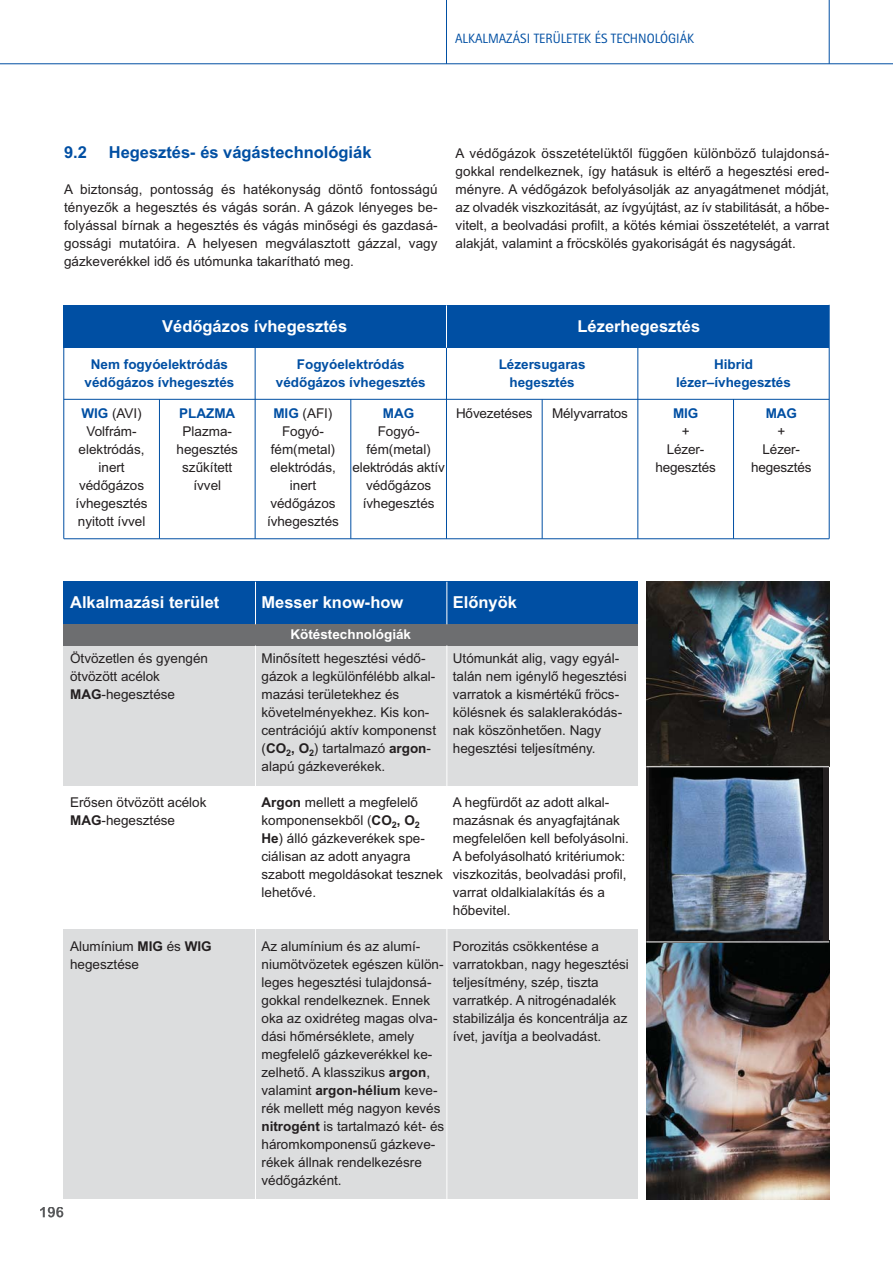
<style>
.page{position:relative;width:893px;height:1263px;background:#fff}
.page>*{position:absolute;margin:0;border:0;box-sizing:border-box;transform-origin:0 0}
.t1{font:16.5px "Arial HU Bold";color:#fff}
.t2{font:16.5px "Arial HU Bold";color:#004fa3}
.t3{font:13.5px/18px "Arial HU";color:#231f20}
.t4{font:13.5px/18px "Arial HU Bold";color:#004fa3;text-align:center}
.t5{font:13.5px "AT Rotis Sans Serif";color:#004fa3}
.t6{font:13.5px "Arial HU Bold";color:#fff}
.s1{font-family:"Arial HU Bold";color:#004fa3}
.s2{font-family:"Arial HU Bold"}
</style>
<div class="page">
<div style="left:64px;top:642px;width:574px;height:144px;background:#dcddde"></div>
<div style="left:64px;top:929px;width:574px;height:270px;background:#dcddde"></div>
<svg style="left:40px;top:1207px;width:23px;height:10px"></svg>
<hr style="left:0;top:63px;width:893px;height:1px;background:#004fa3">
<hr style="left:446px;top:0;width:1px;height:64px;background:#004fa3">
<hr style="left:829px;top:0;width:1px;height:64px;background:#004fa3">
<img style="left:646px;top:582px;width:183px;height:184px">
<img style="left:646px;top:942px;width:183px;height:257px">
<div style="left:64px;top:582px;width:574px;height:43px;background:#004fa3"></div>
<div style="left:64px;top:624px;width:574px;height:21px;background:#6d6e70"></div>
<hr style="left:446px;top:645px;width:1px;height:554px;background:#fff">
<hr style="left:446px;top:582px;width:1px;height:42px;background:#fff">
<hr style="left:255px;top:645px;width:1px;height:554px;background:#fff">
<hr style="left:255px;top:582px;width:1px;height:42px;background:#fff">
<div style="left:646px;top:767px;width:183px;height:175px;background:#231f20"></div>
<img style="left:650px;top:767px;width:173px;height:174px">
<hr style="left:646px;top:941px;width:183px;height:1px;background:#fff">
<div style="left:64px;top:305px;width:765px;height:42px;background:#004fa3"></div>
<hr style="left:446px;top:305px;width:1px;height:43px;background:#fff">
<hr style="left:446px;top:348px;width:1px;height:191px;background:#004fa3">
<hr style="left:350px;top:399px;width:1px;height:140px;background:#004fa3">
<hr style="left:255px;top:346px;width:1px;height:193px;background:#004fa3">
<hr style="left:159px;top:399px;width:1px;height:140px;background:#004fa3">
<hr style="left:63px;top:305px;width:1px;height:234px;background:#004fa3">
<hr style="left:542px;top:399px;width:1px;height:140px;background:#004fa3">
<hr style="left:637px;top:346px;width:1px;height:193px;background:#004fa3">
<hr style="left:733px;top:399px;width:1px;height:140px;background:#004fa3">
<hr style="left:829px;top:305px;width:1px;height:234px;background:#004fa3">
<hr style="left:64px;top:399px;width:765px;height:1px;background:#004fa3">
<hr style="left:64px;top:538px;width:765px;height:1px;background:#004fa3">
<p class="t5" style="left:455px;top:30px;width:241px">ALKALMAZÁSI TERÜLETEK ÉS TECHNOLÓGIÁK</p>
<p class="t2" style="left:64px;top:147px;width:24px">9.2</p>
<p class="t2" style="left:109px;top:147px;width:264px">Hegesztés- és vágástechnológiák</p>
<p class="t3" style="left:64px;top:182px;width:375px;text-align:justify">A biztonság, pontosság és hatékonyság döntô fontosságú ténye zôk a hegesztés és vágás során. A gázok lényeges be&shy;folyással bírnak a hegesztés és vágás minôségi és gazdasá&shy;gos sági mutatóira. A helyesen megválasztott gázzal, vagy gázkeverékkel idô és utómunka takarítható meg.</p>
<p class="t3" style="left:456px;top:146px;width:375px;text-align:justify">A védôgázok összetételüktôl függôen különbözô tulajdonsá&shy;gokkal rendelkeznek, így hatásuk is eltérô a hegesztési ered&shy;ményre. A védôgázok befolyásolják az anyagátmenet módját, az olvadék viszkozitását, az ívgyújtást, az ív stabilitását, a hôbe&shy;vitelt, a beolvadási profilt, a kötés kémiai összetételét, a varrat alakját, valamint a fröcskölés gyakoriságát és nagyságát.</p>
<p class="t1" style="left:162px;top:320px;width:186px">Védôgázos ívhegesztés</p>
<p class="t1" style="left:577px;top:320px;width:124px">Lézerhegesztés</p>
<p class="t4" style="left:85px;top:357px;width:151px">Nem fogyóelektródás védôgázos ívhegesztés</p>
<p class="t4" style="left:276px;top:357px;width:151px">Fogyóelektródás védôgázos ívhegesztés</p>
<p class="t4" style="left:499px;top:357px;width:88px">Lézersugaras hegesztés</p>
<p class="t4" style="left:676px;top:357px;width:116px">Hibrid lézer—ívhegesztés</p>
<p class="t3" style="left:76px;top:406px;width:73px;text-align:center"><span class="s1">WIG</span> (AVI)<br>Volfrám&shy;elektródás, inert védôgázos ívhegesztés nyitott ívvel</p>
<p class="t4" style="left:179px;top:406px;width:58px">PLAZMA</p>
<p class="t3" style="left:267px;top:406px;width:73px;text-align:center"><span class="s1">MIG</span> (AFI)<br>Fogyó&shy;fém(metal) elektródás, inert védôgázos ívhegesztés</p>
<p class="t4" style="left:383px;top:406px;width:33px">MAG</p>
<p class="t3" style="left:456px;top:406px;width:78px">Hôvezetéses</p>
<p class="t3" style="left:552px;top:406px;width:77px">Mélyvarratos</p>
<p class="t4" style="left:673px;top:406px;width:27px">MIG</p>
<p class="t3" style="left:655px;top:424px;width:62px;text-align:center">+<br>Lézer&shy;hegesztés</p>
<p class="t4" style="left:766px;top:406px;width:33px">MAG</p>
<p class="t3" style="left:751px;top:424px;width:62px;text-align:center">+<br>Lézer&shy;hegesztés</p>
<p class="t3" style="left:352px;top:424px;width:94px;text-align:center">Fogyó&shy;fém(metal) elektródás aktív védôgázos ívhegesztés</p>
<p class="t3" style="left:177px;top:424px;width:63px;text-align:center">Plazma&shy;hegesztés szûkített ívvel</p>
<p class="t1" style="left:70px;top:596px;width:151px">Alkalmazási terület</p>
<p class="t1" style="left:261px;top:596px;width:143px">Messer know-how</p>
<p class="t6" style="left:291px;top:629px;width:122px">Kötéstechnológiák</p>
<p class="t3" style="left:70px;top:651px;width:139px">Ötvözetlen és gyengén ötvözött acélok<br><span class="s2">MAG</span>-hegesztése</p>
<p class="t3" style="left:70px;top:795px;width:138px">Erôsen ötvözött acélok<br><span class="s2">MAG</span>-hegesztése</p>
<p class="t3" style="left:70px;top:939px;width:143px">Alumínium <span class="s2">MIG</span> és <span class="s2">WIG </span>hegesztése</p>
<p class="t3" style="left:261px;top:651px;width:176px">Minôsített hegesztési védô&shy;gázok a legkülönfélébb alkal - mazási területekhez és követelményekhez. Kis kon&shy;centrációjú aktív komponenst (<span class="s2">CO</span><sub>2</sub><span class="s2">, O</span><sub>2</sub>) tartalmazó <span class="s2">argon&shy;</span>alapú gázkeverékek.</p>
<p class="t3" style="left:261px;top:795px;width:183px"><span class="s2">Argon</span> mellett a megfelelô komponensekbôl (<span class="s2">CO</span><sub>2</sub><span class="s2">, O</span><sub>2<br></sub><span class="s2">He</span>) álló gázkeverékek spe - ciálisan az adott anyagra szabott megoldásokat tesznek lehetôvé.</p>
<p class="t3" style="left:261px;top:939px;width:184px">Az alumínium és az alumí&shy;nium ötvözetek egészen külön&shy;leges hegesztési tulajdonsá&shy;gokkal rendelkeznek. Ennek oka az oxidréteg magas olva - dási hômérséklete, amely megfelelô gázkeverékkel ke - zelhetô. A klasszikus <span class="s2">argon</span>, valamint <span class="s2">argon-hélium</span> keve - rék mellett még nagyon kevés <span class="s2">nitrogént</span> is tartalmazó két- és háromkomponensû gázkeve - rékek állnak rendelkezésre védôgázként.</p>
<p class="t1" style="left:453px;top:596px;width:66px">Elônyök</p>
<p class="t3" style="left:453px;top:651px;width:175px">Utómunkát alig, vagy egyál&shy;talán nem igénylô hegesztési varratok a kismértékû fröcs - kölésnek és salaklerakódás&shy;nak köszönhetôen. Nagy hegesztési teljesítmény.</p>
<p class="t3" style="left:453px;top:795px;width:178px">A hegfürdôt az adott alkal - mazásnak és anyagfajtának megfelelôen kell befolyásolni.<br>A befolyásolható kritériumok: viszkozitás, beolvadási profil, varrat oldalkialakítás és a hôbevitel.</p>
<p class="t3" style="left:453px;top:939px;width:178px">Porozitás csökkentése a varratokban, nagy hegesztési teljesítmény, szép, tiszta varratkép. A nitrogénadalék stabilizálja és koncentrálja az ívet, javítja a beolvadást.</p>
</div>
